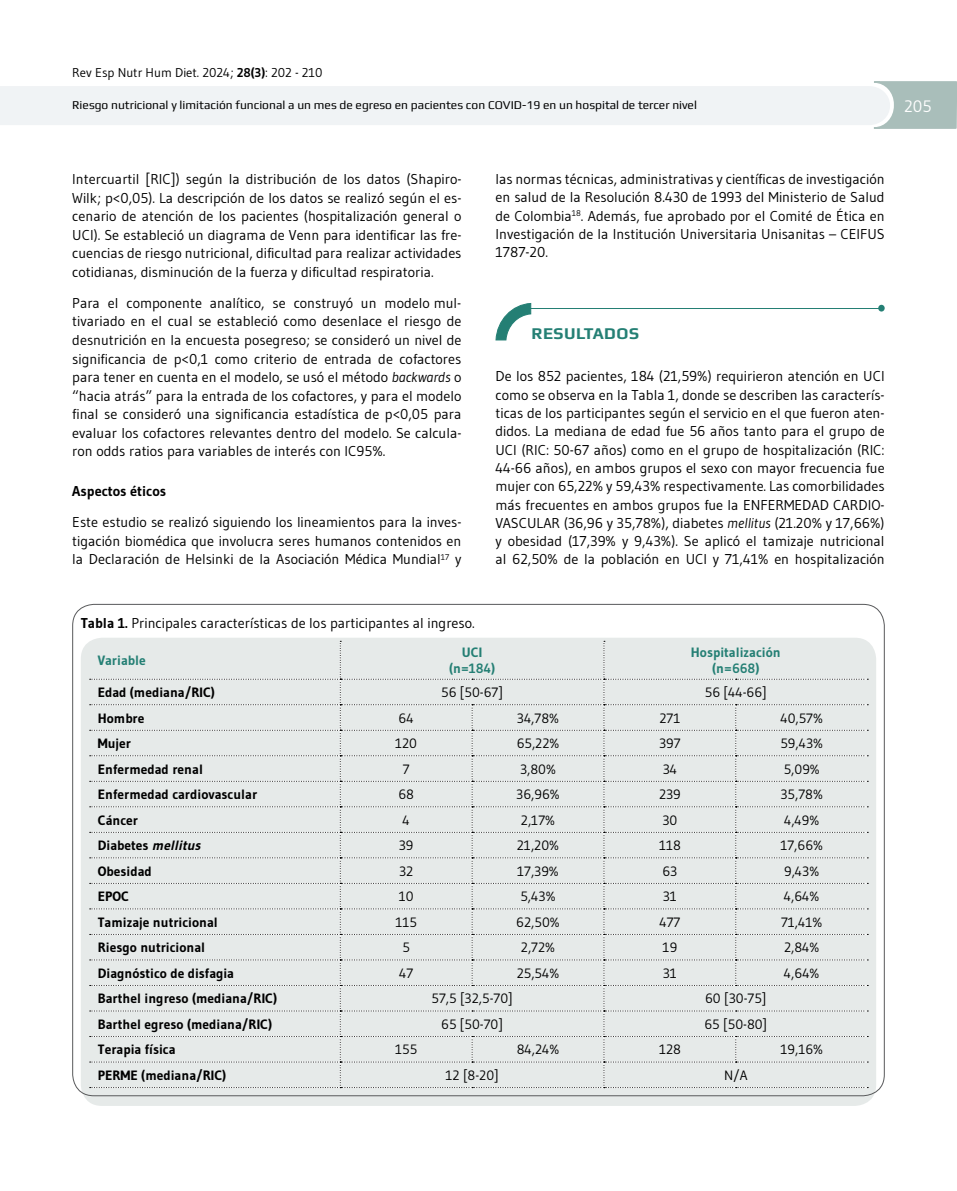
<style>
.page{position:relative;width:957px;height:1191px;background:#fff}
.page>*{position:absolute;margin:0;border:0;box-sizing:border-box;transform-origin:0 0}
.t1{font:700 16.5px "Play";letter-spacing:.03em;color:#247f74}
.t2{font:16.5px "Gudea";color:#fff}
.t3{font:14.25px/18.3px "Gudea";color:#000;text-align:justify}
.t4{font:700 14.25px "Gudea";color:#000}
.t5{font:13.5px "Gudea";color:#000}
.t6{font:700 13.5px "Gudea";color:#000}
.t7{font:700 13.5px/16.2px "Gudea";color:#247f74;text-align:center}
.t8{font:12.75px "Gudea";color:#000}
.t9{font:12px "Play";color:#000}
.s1{font-weight:700}
.s2{font-style:italic}
</style>
<div class="page">
<svg style="left:0;top:81px;width:957px;height:48px"></svg>
<hr style="left:524px;top:308px;width:356px;height:1px;background:#247f74">
<svg style="left:878px;top:305px;width:6px;height:6px"></svg>
<svg style="left:495px;top:303px;width:37px;height:38px"></svg>
<div style="left:81px;top:637px;width:795px;height:469px;background:#e6eae9;border-radius:21px"></div>
<svg style="left:90px;top:641px;width:778px;height:447px"></svg>
<p class="t8" style="left:72px;top:65px;width:252px">Rev Esp Nutr Hum Diet. 2024; <span class="s1">28(3)</span>: 202 - 210</p>
<p class="t9" style="left:72px;top:97px;width:626px">Riesgo nutricional y limitación funcional a un mes de egreso en pacientes con COVID-19 en un hospital de tercer nivel</p>
<p class="t2" style="left:904px;top:96px;width:29px">205</p>
<p class="t3" style="left:72px;top:169px;width:391px">Intercuartil [RIC]) según la distribución de los datos (Shapiro-Wilk; p&lt;0,05). La descripción de los datos se realizó según el es&shy;cenario de atención de los pacientes (hospitalización general o UCI). Se estableció un diagrama de Venn para identificar las fre&shy;cuencias de riesgo nutricional, dificultad para realizar actividades cotidianas, disminución de la fuerza y dificultad respiratoria.</p>
<p class="t3" style="left:72px;top:293px;width:391px">Para el componente analítico, se construyó un modelo mul&shy;tivariado en el cual se estableció como desenlace el riesgo de desnutrición en la encuesta posegreso; se consideró un nivel de significancia de p&lt;0,1 como criterio de entrada de cofactores para tener en cuenta en el modelo, se usó el método <span class="s2">backwards</span> o “hacia atrás” para la entrada de los cofactores, y para el modelo final se consideró una significancia estadística de p&lt;0,05 para evaluar los cofactores relevantes dentro del modelo. Se calcula&shy;ron odds ratios para variables de interés con IC95%.</p>
<p class="t4" style="left:72px;top:482px;width:95px">Aspectos éticos</p>
<p class="t3" style="left:72px;top:513px;width:391px">Este estudio se realizó siguiendo los lineamientos para la inves&shy;tigación biomédica que involucra seres humanos contenidos en la Declaración de Helsinki de la Asociación Médica Mundial<sup>17</sup> y</p>
<p class="t3" style="left:495px;top:170px;width:391px">las normas técnicas, administrativas y científicas de investigación en salud de la Resolución 8.430 de 1993 del Ministerio de Salud de Colombia<sup>18</sup>. Además, fue aprobado por el Comité de Ética en Investigación de la Institución Universitaria Unisanitas – CEIFUS 1787-20.</p>
<p class="t1" style="left:531px;top:324px;width:109px">RESULTADOS</p>
<p class="t3" style="left:495px;top:367px;width:391px">De los 852 pacientes, 184 (21,59%) requirieron atención en UCI como se observa en la Tabla 1, donde se describen las caracterís&shy;ticas de los participantes según el servicio en el que fueron aten&shy;didos. La mediana de edad fue 56 años tanto para el grupo de UCI (RIC: 50-67 años) como en el grupo de hospitalización (RIC:<br>44-66 años), en ambos grupos el sexo con mayor frecuencia fue mujer con 65,22% y 59,43% respectivamente. Las comorbilidades más frecuentes en ambos grupos fue la ENFERMEDAD CARDIO-VASCULAR (36,96 y 35,78%), diabetes <span class="s2">mellitus</span> (21.20% y 17,66%) y obesidad (17,39% y 9,43%). Se aplicó el tamizaje nutricional al 62,50% de la población en UCI y 71,41% en hospitalización</p>
<p class="t3" style="left:81px;top:614px;width:395px"><span class="s1">Tabla 1.</span> Principales características de los participantes al ingreso.</p>
<p class="t7" style="left:98px;top:652px;width:50px">Variable</p>
<p class="t7" style="left:449px;top:644px;width:47px">UCI (n=184)</p>
<p class="t7" style="left:691px;top:644px;width:91px">Hospitalización (n=668)</p>
<p class="t6" style="left:98px;top:684px;width:119px">Edad (mediana/RIC)</p>
<p class="t5" style="left:441px;top:684px;width:63px">56 [50-67]</p>
<p class="t5" style="left:705px;top:684px;width:63px">56 [44-66]</p>
<p class="t6" style="left:98px;top:709px;width:48px">Hombre</p>
<p class="t5" style="left:399px;top:709px;width:17px">64</p>
<p class="t5" style="left:517px;top:709px;width:44px">34,78%</p>
<p class="t5" style="left:659px;top:709px;width:22px">271</p>
<p class="t5" style="left:780px;top:709px;width:44px">40,57%</p>
<p class="t6" style="left:98px;top:735px;width:35px">Mujer</p>
<p class="t5" style="left:395px;top:735px;width:23px">120</p>
<p class="t5" style="left:517px;top:735px;width:44px">65,22%</p>
<p class="t5" style="left:659px;top:735px;width:23px">397</p>
<p class="t5" style="left:780px;top:735px;width:44px">59,43%</p>
<p class="t6" style="left:98px;top:760px;width:107px">Enfermedad renal</p>
<p class="t5" style="left:403px;top:760px;width:8px">7</p>
<p class="t5" style="left:520px;top:760px;width:37px">3,80%</p>
<p class="t5" style="left:662px;top:760px;width:16px">34</p>
<p class="t5" style="left:783px;top:760px;width:38px">5,09%</p>
<p class="t6" style="left:98px;top:786px;width:161px">Enfermedad cardiovascular</p>
<p class="t5" style="left:398px;top:786px;width:17px">68</p>
<p class="t5" style="left:516px;top:786px;width:45px">36,96%</p>
<p class="t5" style="left:659px;top:786px;width:23px">239</p>
<p class="t5" style="left:780px;top:786px;width:44px">35,78%</p>
<p class="t6" style="left:98px;top:811px;width:42px">Cáncer</p>
<p class="t5" style="left:402px;top:811px;width:9px">4</p>
<p class="t5" style="left:521px;top:811px;width:36px">2,17%</p>
<p class="t5" style="left:662px;top:811px;width:16px">30</p>
<p class="t5" style="left:784px;top:811px;width:37px">4,49%</p>
<p class="t6" style="left:98px;top:837px;width:108px">Diabetes <span class="s2">mellitus</span></p>
<p class="t5" style="left:399px;top:837px;width:16px">39</p>
<p class="t5" style="left:517px;top:837px;width:44px">21,20%</p>
<p class="t5" style="left:659px;top:837px;width:23px">118</p>
<p class="t5" style="left:780px;top:837px;width:44px">17,66%</p>
<p class="t6" style="left:98px;top:862px;width:55px">Obesidad</p>
<p class="t5" style="left:399px;top:862px;width:16px">32</p>
<p class="t5" style="left:517px;top:862px;width:43px">17,39%</p>
<p class="t5" style="left:662px;top:862px;width:16px">63</p>
<p class="t5" style="left:784px;top:862px;width:37px">9,43%</p>
<p class="t6" style="left:98px;top:888px;width:33px">EPOC</p>
<p class="t5" style="left:399px;top:888px;width:16px">10</p>
<p class="t5" style="left:520px;top:888px;width:37px">5,43%</p>
<p class="t5" style="left:663px;top:888px;width:16px">31</p>
<p class="t5" style="left:784px;top:888px;width:37px">4,64%</p>
<p class="t6" style="left:98px;top:913px;width:122px">Tamizaje nutricional</p>
<p class="t5" style="left:395px;top:913px;width:23px">115</p>
<p class="t5" style="left:516px;top:913px;width:45px">62,50%</p>
<p class="t5" style="left:659px;top:913px;width:22px">477</p>
<p class="t5" style="left:781px;top:913px;width:43px">71,41%</p>
<p class="t6" style="left:98px;top:939px;width:109px">Riesgo nutricional</p>
<p class="t5" style="left:402px;top:939px;width:9px">5</p>
<p class="t5" style="left:521px;top:939px;width:36px">2,72%</p>
<p class="t5" style="left:662px;top:939px;width:16px">19</p>
<p class="t5" style="left:784px;top:939px;width:37px">2,84%</p>
<p class="t6" style="left:98px;top:964px;width:138px">Diagnóstico de disfagia</p>
<p class="t5" style="left:399px;top:964px;width:16px">47</p>
<p class="t5" style="left:517px;top:964px;width:44px">25,54%</p>
<p class="t5" style="left:663px;top:964px;width:16px">31</p>
<p class="t5" style="left:784px;top:964px;width:37px">4,64%</p>
<p class="t6" style="left:98px;top:990px;width:181px">Barthel ingreso (mediana/RIC)</p>
<p class="t5" style="left:431px;top:990px;width:83px">57,5 [32,5-70]</p>
<p class="t5" style="left:705px;top:990px;width:63px">60 [30-75]</p>
<p class="t6" style="left:98px;top:1015px;width:176px">Barthel egreso (mediana/RIC)</p>
<p class="t5" style="left:441px;top:1015px;width:63px">65 [50-70]</p>
<p class="t5" style="left:704px;top:1015px;width:64px">65 [50-80]</p>
<p class="t6" style="left:98px;top:1041px;width:79px">Terapia física</p>
<p class="t5" style="left:395px;top:1041px;width:24px">155</p>
<p class="t5" style="left:517px;top:1041px;width:44px">84,24%</p>
<p class="t5" style="left:659px;top:1041px;width:23px">128</p>
<p class="t5" style="left:780px;top:1041px;width:44px">19,16%</p>
<p class="t6" style="left:98px;top:1066px;width:130px">PERME (mediana/RIC)</p>
<p class="t5" style="left:445px;top:1066px;width:55px">12 [8-20]</p>
<p class="t5" style="left:724px;top:1066px;width:25px">N/A</p>
</div>
